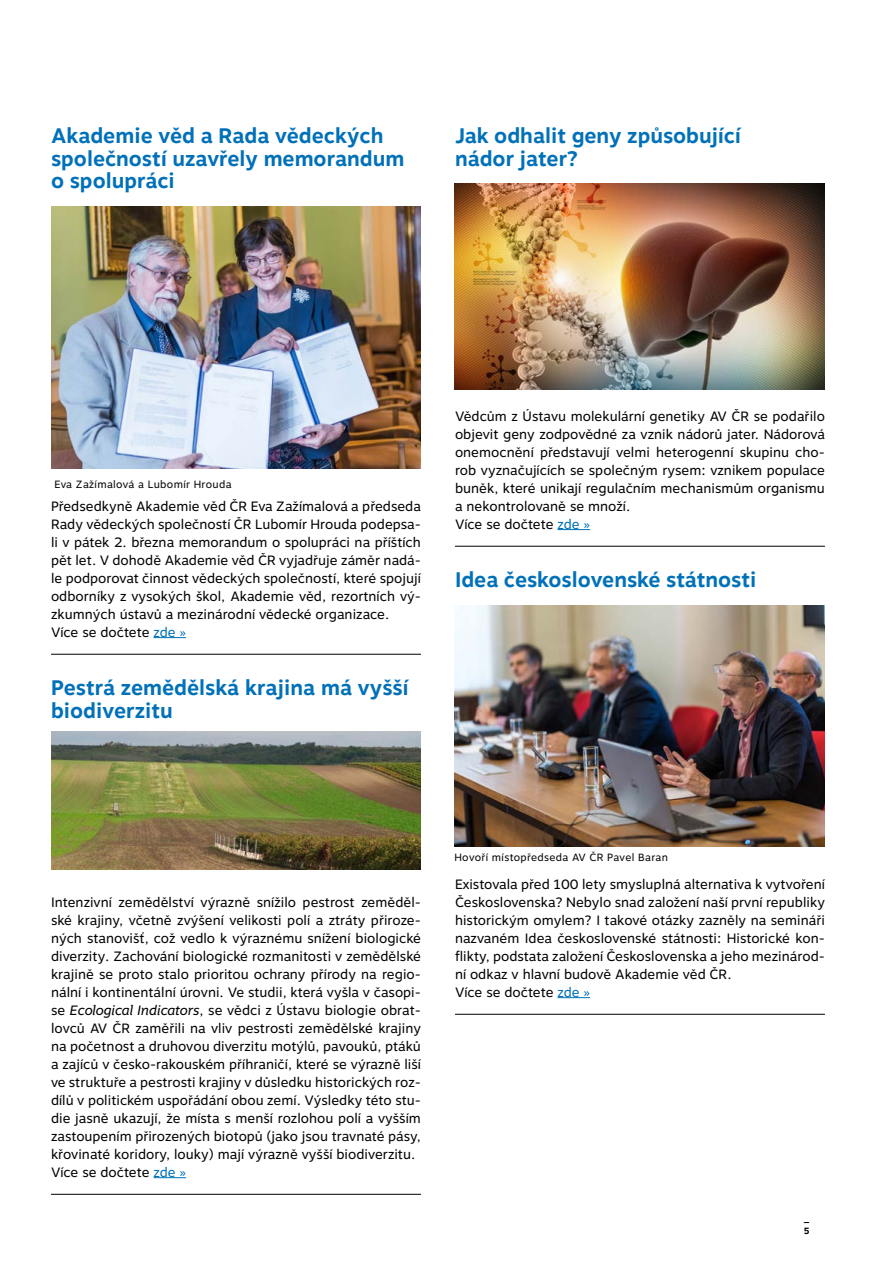
<style>
.page{position:relative;width:893px;height:1263px;background:#fff}
.page>*{position:absolute;margin:0;border:0;box-sizing:border-box;transform-origin:0 0}
.t1{font:700 21px/22.5px "Motiva Sans";color:#0071b9}
.t2{font:13.5px/18px "Motiva Sans";color:#000}
.t3{font:10.5px "Motiva Sans";letter-spacing:.03em;color:#000}
.t4{font:700 9px/12px "Motiva Sans";color:#000}
.s1{color:#0071b9}
.s2{font-style:italic}
</style>
<div class="page">
<hr style="left:153px;top:637px;width:33px;height:1px;background:#0071b9">
<hr style="left:153px;top:1177px;width:33px;height:1px;background:#0071b9">
<hr style="left:51px;top:654px;width:370px;height:1px;background:#000">
<hr style="left:51px;top:1194px;width:370px;height:1px;background:#000">
<hr style="left:557px;top:529px;width:33px;height:1px;background:#0071b9">
<hr style="left:557px;top:997px;width:33px;height:1px;background:#0071b9">
<hr style="left:455px;top:546px;width:370px;height:1px;background:#000">
<hr style="left:455px;top:1014px;width:370px;height:1px;background:#000">
<img style="left:454px;top:184px;width:370px;height:205px">
<img style="left:454px;top:606px;width:370px;height:240px">
<img style="left:51px;top:206px;width:370px;height:262px">
<img style="left:51px;top:731px;width:370px;height:139px">
<h1 class="t1" style="left:51px;top:125px;width:355px">Akademie věd a Rada vědeckých společností uzavřely memorandum o spolupráci</h1>
<h1 class="t1" style="left:455px;top:125px;width:287px">Jak odhalit geny způsobující nádor jater?</h1>
<p class="t3" style="left:54px;top:477px;width:179px">Eva Zažímalová a Lubomír Hrouda</p>
<p class="t2" style="left:51px;top:497px;width:371px">Předsedkyně Akademie věd ČR Eva Zažímalová a předseda Rady vědeckých společností ČR Lubomír Hrouda podepsa&shy;li v pátek 2. března memorandum o spolupráci na příštích pět let. V dohodě Akademie věd ČR vyjadřuje záměr nadá&shy;le podporovat činnost vědeckých společností, které spojují odborníky z vysokých škol, Akademie věd, rezortních vý&shy;zkumných ústavů a mezinárodní vědecké organizace.<br>Více se dočtete <span class="s1">zde »</span></p>
<h1 class="t1" style="left:51px;top:677px;width:359px">Pestrá zemědělská krajina má vyšší biodiverzitu</h1>
<p class="t2" style="left:455px;top:407px;width:371px">Vědcům z Ústavu molekulární genetiky AV ČR se podařilo objevit geny zodpovědné za vznik nádorů jater. Nádorová onemocnění představují velmi heterogenní skupinu cho&shy;rob vyznačujících se společným rysem: vznikem populace buněk, které unikají regulačním mechanismům organismu a nekontrolovaně se množí.<br>Více se dočtete <span class="s1">zde »</span></p>
<h1 class="t1" style="left:455px;top:569px;width:303px">Idea československé státnosti</h1>
<p class="t2" style="left:51px;top:893px;width:371px">Intenzivní zemědělství výrazně snížilo pestrost zeměděl&shy;ské krajiny, včetně zvýšení velikosti polí a ztráty přiroze&shy;ných stanovišť, což vedlo k výraznému snížení biologické diverzity. Zachování biologické rozmanitosti v zemědělské krajině se proto stalo prioritou ochrany přírody na regio&shy;nální i kontinentální úrovni. Ve studii, která vyšla v časopi&shy;se <span class="s2">Ecological Indicators</span>, se vědci z Ústavu biologie obrat&shy;lovců AV ČR zaměřili na vliv pestrosti zemědělské krajiny na početnost a druhovou diverzitu motýlů, pavouků, ptáků a zajíců v česko-rakouském příhraničí, které se výrazně liší ve struktuře a pestrosti krajiny v důsledku historických roz&shy;dílů v politickém uspořádání obou zemí. Výsledky této stu&shy;die jasně ukazují, že místa s menší rozlohou polí a vyšším zastoupením přirozených biotopů (jako jsou travnaté pásy, křovinaté koridory, louky) mají výrazně vyšší biodiverzitu.<br>Více se dočtete <span class="s1">zde »</span></p>
<p class="t3" style="left:454px;top:849px;width:215px">Hovoří místopředseda AV ČR Pavel Baran</p>
<p class="t2" style="left:455px;top:875px;width:371px">Existovala před 100 lety smysluplná alternativa k vytvoření Československa? Nebylo snad založení naší první republiky historickým omylem? I takové otázky zazněly na semináři nazvaném Idea československé státnosti: Historické kon&shy;flikty, podstata založení Československa a jeho mezinárod&shy;ní odkaz v hlavní budově Akademie věd ČR.<br>Více se dočtete <span class="s1">zde »</span></p>
<p class="t4" style="left:803px;top:1213px;width:8px">_<br>5</p>
</div>
